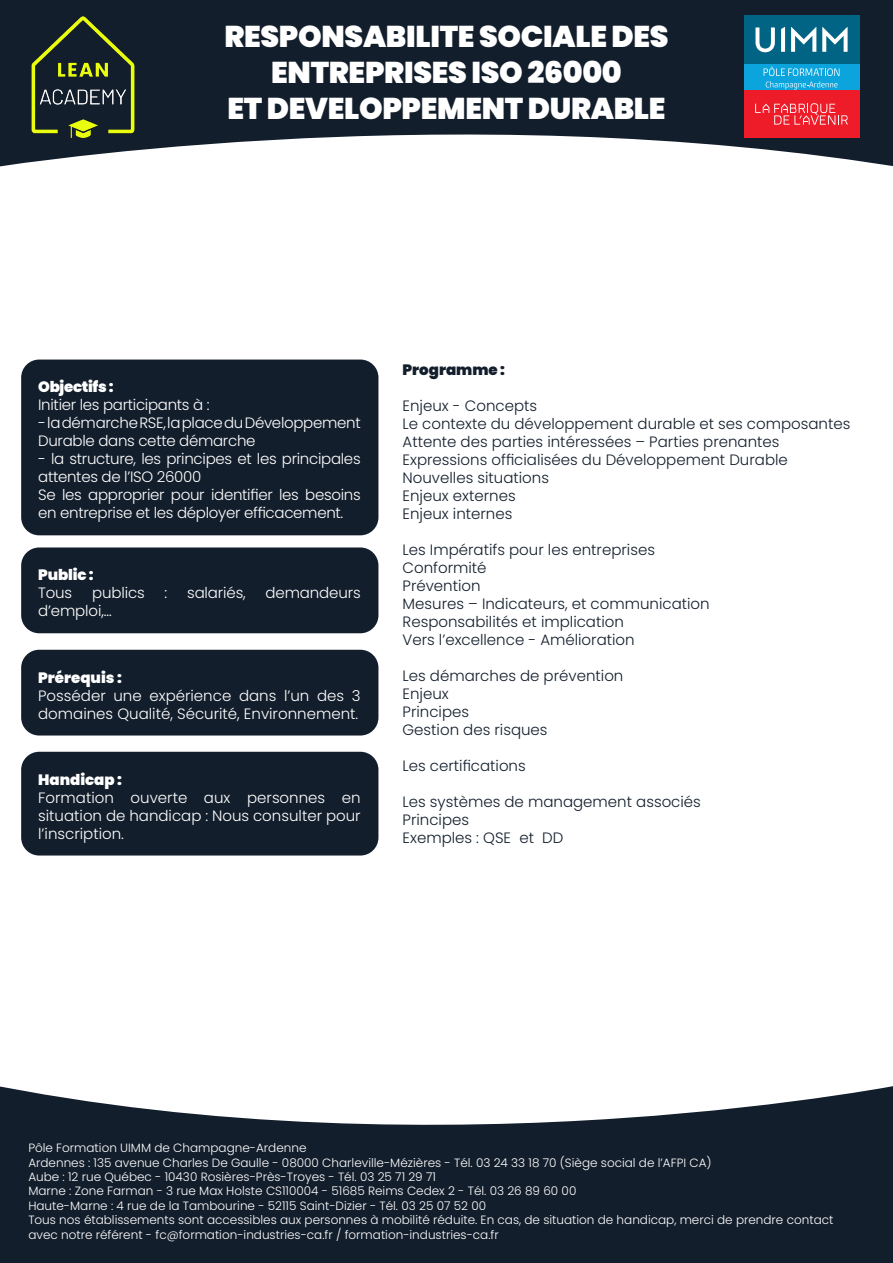
<style>
.page{position:relative;width:893px;height:1263px;background:#fff}
.page>*{position:absolute;margin:0;border:0;box-sizing:border-box;transform-origin:0 0}
.t1{font:900 30px/36px "Poppins";letter-spacing:-.01em;color:#fff;text-align:center}
.t2{font:300 15px "Poppins";color:#131e2c}
.t3{font:300 15px/18px "Poppins";letter-spacing:-.02em;color:#fff}
.t4{font:300 15px/18px "Poppins";color:#fff}
.t5{font:900 15px "Poppins";color:#fff}
.t6{font:900 15px "Poppins";letter-spacing:-.02em;color:#fff}
.t7{font:900 15px "Poppins";color:#131e2c}
.t8{font:300 12px/14.4px "Poppins";color:#fff}
</style>
<div class="page">
<svg style="left:0;top:1086px;width:893px;height:177px;background:#353f4b"></svg>
<svg style="left:0;top:0;width:893px;height:167px;fill:#131e2c"></svg>
<img style="left:21px;top:15px;width:123px;height:123px">
<div style="left:744px;top:15px;width:115px;height:49px;background:#016484"></div>
<svg style="left:755px;top:27px;width:20px;height:25px"></svg>
<svg style="left:781px;top:27px;width:4px;height:25px"></svg>
<svg style="left:791px;top:27px;width:25px;height:25px"></svg>
<svg style="left:822px;top:27px;width:26px;height:25px"></svg>
<div style="left:744px;top:90px;width:115px;height:48px;background:#ee1c28"></div>
<svg style="left:755px;top:103px;width:93px;height:22px"></svg>
<div style="left:744px;top:64px;width:115px;height:26px;background:#0ca4dc"></div>
<svg style="left:764px;top:67px;width:75px;height:22px"></svg>
<div style="left:21px;top:360px;width:357px;height:175px;background:#131e2c;border-radius:18px"></div>
<div style="left:21px;top:547px;width:357px;height:86px;background:#131e2c;border-radius:18px"></div>
<div style="left:21px;top:650px;width:357px;height:85px;background:#131e2c;border-radius:18px"></div>
<div style="left:21px;top:752px;width:357px;height:103px;background:#131e2c;border-radius:18px"></div>
<p class="t1" style="left:224px;top:19px;width:446px">RESPONSABILITE SOCIALE DES<br>ENTREPRISES ISO 26000</p>
<p class="t1" style="left:227px;top:91px;width:440px">ET DEVELOPPEMENT DURABLE</p>
<p class="t6" style="left:38px;top:378px;width:77px">Objectifs :</p>
<p class="t3" style="left:38px;top:396px;width:173px">Initier les participants à :</p>
<p class="t3" style="left:38px;top:414px;width:324px">- la démarche RSE, la place du Développement<br>Durable dans cette démarche</p>
<p class="t3" style="left:38px;top:450px;width:324px">- la structure, les principes et les principales attentes de l’ISO 26000</p>
<p class="t3" style="left:38px;top:486px;width:324px">Se les approprier pour identifier les besoins en entreprise et les déployer efficacement.</p>
<p class="t5" style="left:38px;top:566px;width:57px">Public :</p>
<p class="t3" style="left:38px;top:584px;width:36px">Tous</p>
<p class="t3" style="left:92px;top:584px;width:54px">publics</p>
<p class="t3" style="left:165px;top:584px;width:4px">:</p>
<p class="t3" style="left:187px;top:584px;width:60px">salariés,</p>
<p class="t3" style="left:266px;top:584px;width:97px">demandeurs</p>
<p class="t3" style="left:38px;top:602px;width:75px">d’emploi,…</p>
<p class="t5" style="left:38px;top:668px;width:85px">Prérequis :</p>
<p class="t4" style="left:38px;top:686px;width:324px">Posséder une expérience dans l’un des 3 domaines Qualité, Sécurité, Environnement.</p>
<p class="t5" style="left:38px;top:770px;width:85px">Handicap :</p>
<p class="t3" style="left:38px;top:788px;width:324px;text-align:justify">Formation ouverte aux personnes en situation de handicap : Nous consulter pour l’inscription.</p>
<p class="t7" style="left:403px;top:361px;width:104px">Programme :</p>
<p class="t2" style="left:403px;top:397px;width:136px">Enjeux - Concepts</p>
<p class="t2" style="left:403px;top:415px;width:449px">Le contexte du développement durable et ses composantes</p>
<p class="t2" style="left:403px;top:433px;width:378px">Attente des parties intéressées – Parties prenantes</p>
<p class="t2" style="left:403px;top:451px;width:387px">Expressions officialisées du Développement Durable</p>
<p class="t2" style="left:403px;top:469px;width:148px">Nouvelles situations</p>
<p class="t2" style="left:403px;top:487px;width:115px">Enjeux externes</p>
<p class="t2" style="left:403px;top:505px;width:111px">Enjeux internes</p>
<p class="t2" style="left:403px;top:541px;width:254px">Les Impératifs pour les entreprises</p>
<p class="t2" style="left:403px;top:559px;width:86px">Conformité</p>
<p class="t2" style="left:403px;top:577px;width:80px">Prévention</p>
<p class="t2" style="left:403px;top:595px;width:309px">Mesures – Indicateurs, et communication</p>
<p class="t2" style="left:403px;top:613px;width:223px">Responsabilités et implication</p>
<p class="t2" style="left:403px;top:631px;width:234px">Vers l’excellence - Amélioration</p>
<p class="t2" style="left:403px;top:667px;width:222px">Les démarches de prévention</p>
<p class="t2" style="left:403px;top:685px;width:48px">Enjeux</p>
<p class="t2" style="left:403px;top:703px;width:68px">Principes</p>
<p class="t2" style="left:403px;top:721px;width:147px">Gestion des risques</p>
<p class="t2" style="left:403px;top:757px;width:125px">Les certifications</p>
<p class="t2" style="left:403px;top:793px;width:300px">Les systèmes de management associés</p>
<p class="t2" style="left:403px;top:811px;width:68px">Principes</p>
<p class="t2" style="left:403px;top:829px;width:162px">Exemples : QSE et DD</p>
<p class="t8" style="left:28px;top:1141px;width:806px">Pôle Formation UIMM de Champagne-Ardenne<br>Ardennes : 135 avenue Charles De Gaulle - 08000 Charleville-Mézières - Tél. 03 24 33 18 70 (Siège social de l’AFPI CA)<br>Aube : 12 rue Québec - 10430 Rosières-Près-Troyes - Tél. 03 25 71 29 71<br>Marne : Zone Farman - 3 rue Max Holste CS110004 - 51685 Reims Cedex 2 - Tél. 03 26 89 60 00<br>Haute-Marne : 4 rue de la Tambourine - 52115 Saint-Dizier - Tél. 03 25 07 52 00<br>Tous nos établissements sont accessibles aux personnes à mobilité réduite. En cas, de situation de handicap, merci de prendre contact avec notre référent - fc@formation-industries-ca.fr / formation-industries-ca.fr</p>
</div>
